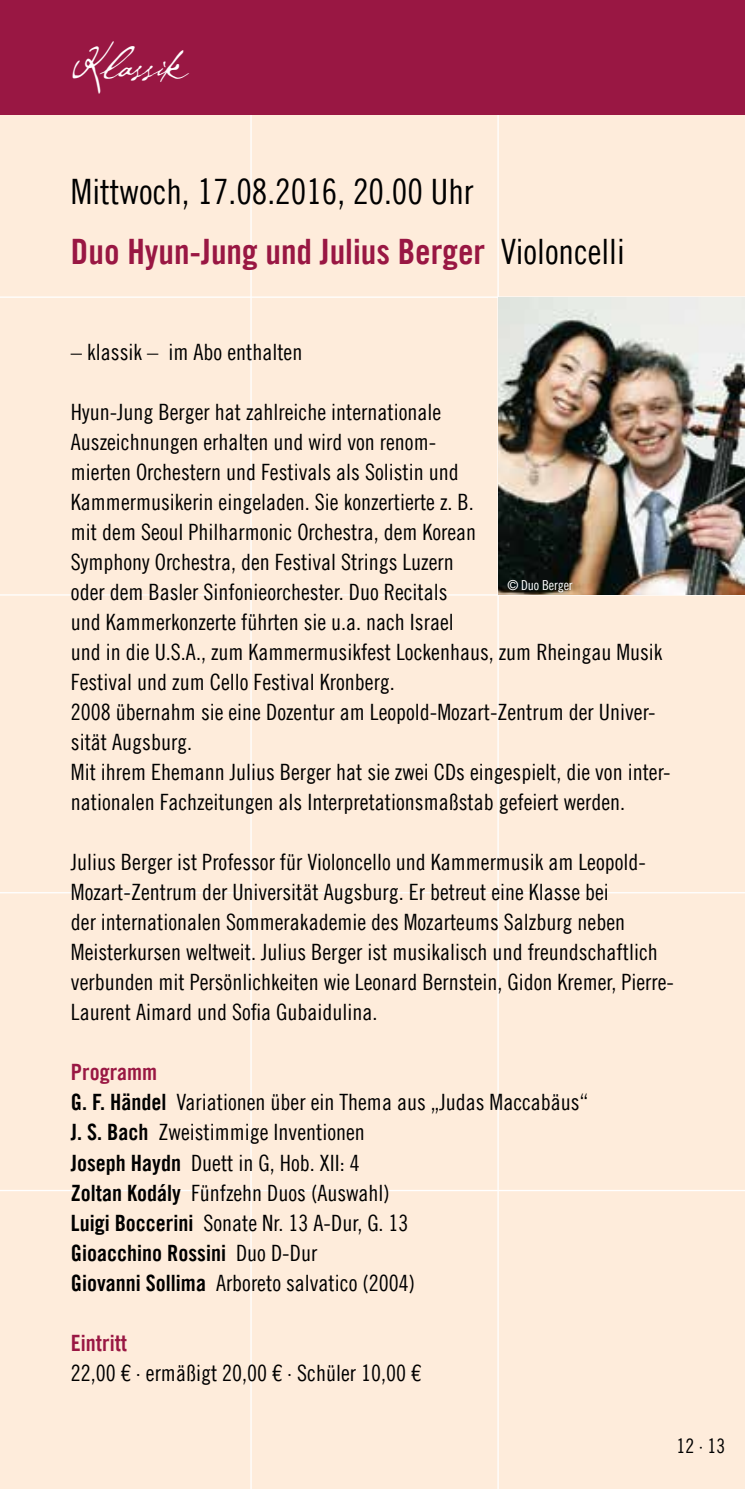
<style>
.page{position:relative;width:745px;height:1489px;background:#fff}
.page>*{position:absolute;margin:0;border:0;box-sizing:border-box;transform-origin:0 0}
.t1{font:45px "P22 Cezanne";color:#fff}
.t2{font:35px "Trade Gothic LT Com Bd Cn 20";color:#991743}
.t3{font:35px "Trade Gothic LT Com Cn 18";color:#000}
.t4{font:22.5px/30px "Trade Gothic LT Com Cn 18";color:#000}
.t5{font:22.5px "Trade Gothic LT Com Bd Cn 20";color:#000}
.t6{font:22.5px "Trade Gothic LT Com Bd Cn 20";color:#991743}
.t7{font:20px "Trade Gothic LT Com Cn 18";color:#000}
.t8{font:13.75px "Trade Gothic LT Com Cn 18";letter-spacing:-.01em;color:#fff}
.s1{font-family:"Trade Gothic LT Com Cn 18";color:#000}
.s2{font-family:"Trade Gothic LT Com Bd Cn 20"}
.s3{font-family:"Trade Gothic LT Com Cn 18"}
</style>
<div class="page">
<div style="left:0;top:0;width:744px;height:1488px;background:#feecdb"></div>
<hr style="left:497px;top:0;width:1px;height:1488px;background:#fff">
<hr style="left:250px;top:0;width:1px;height:1488px;background:#fff">
<hr style="left:0;top:594px;width:744px;height:1px;background:#fff">
<hr style="left:0;top:892px;width:744px;height:1px;background:#fff">
<hr style="left:0;top:296px;width:744px;height:2px;background:#fff">
<hr style="left:0;top:1189px;width:744px;height:2px;background:#fff">
<div style="left:0;top:0;width:744px;height:115px;background:#991743"></div>
<img style="left:498px;top:298px;width:246px;height:296px">
<h1 class="t1" style="left:71px;top:34px;width:119px">Klassik</h1>
<h2 class="t3" style="left:71px;top:171px;width:404px">Mittwoch, 17.08.2016, 20.00 Uhr</h2>
<h2 class="t2" style="left:71px;top:230px;width:555px">Duo Hyun-Jung und Julius Berger <span class="s1">Violoncelli</span></h2>
<p class="t4" style="left:71px;top:337px;width:233px">– klassik – im Abo enthalten</p>
<p class="t4" style="left:71px;top:397px;width:600px">Hyun-Jung Berger hat zahlreiche internationale<br>Auszeichnungen erhalten und wird von renom-<br>mierten Orchestern und Festivals als Solistin und<br>Kammermusikerin eingeladen. Sie konzertierte z. B.<br>mit dem Seoul Philharmonic Orchestra, dem Korean<br>Symphony Orchestra, den Festival Strings Luzern<br>oder dem Basler Sinfonieorchester. Duo Recitals<br>und Kammerkonzerte führten sie u.a. nach Israel<br>und in die U.S.A., zum Kammermusikfest Lockenhaus, zum Rheingau Musik Festival und zum Cello Festival Kronberg.<br>2008 übernahm sie eine Dozentur am Leopold-Mozart-Zentrum der Univer&shy;sität Augsburg.<br>Mit ihrem Ehemann Julius Berger hat sie zwei CDs eingespielt, die von inter&shy;nationalen Fachzeitungen als Interpretationsmaßstab gefeiert werden.</p>
<p class="t4" style="left:71px;top:847px;width:604px">Julius Berger ist Professor für Violoncello und Kammermusik am Leopold-Mozart-Zentrum der Universität Augsburg. Er betreut eine Klasse bei<br>der internationalen Sommerakademie des Mozarteums Salzburg neben Meisterkursen weltweit. Julius Berger ist musikalisch und freundschaftlich verbunden mit Persönlichkeiten wie Leonard Bernstein, Gidon Kremer, Pierre-Laurent Aimard und Sofia Gubaidulina.</p>
<p class="t8" style="left:507px;top:576px;width:67px">© Duo Berger</p>
<p class="t6" style="left:71px;top:1058px;width:88px">Programm</p>
<p class="t4" style="left:71px;top:1087px;width:518px"><span class="s2">G. F. Händel</span> Variationen über ein Thema aus „Judas Maccabäus“ <span class="s2">J. S. Bach</span> Zweistimmige Inventionen<br><span class="s2">Joseph Haydn</span> Duett in G, Hob. XII: 4<br><span class="s2">Zoltan Kodály</span> Fünfzehn Duos (Auswahl)<br><span class="s2">Luigi Boccerini</span> Sonate Nr. 13 A-Dur, G. 13</p>
<p class="t5" style="left:71px;top:1238px;width:248px">Gioacchino Rossini <span class="s3">Duo D-Dur</span></p>
<p class="t4" style="left:71px;top:1267px;width:345px"><span class="s2">Giovanni Sollima</span> Arboreto salvatico (2004)</p>
<p class="t6" style="left:71px;top:1328px;width:58px">Eintritt</p>
<p class="t4" style="left:71px;top:1357px;width:351px">22,00 € · ermäßigt 20,00 € · Schüler 10,00 €</p>
<p class="t7" style="left:676px;top:1433px;width:50px">12 · 13</p>
</div>
